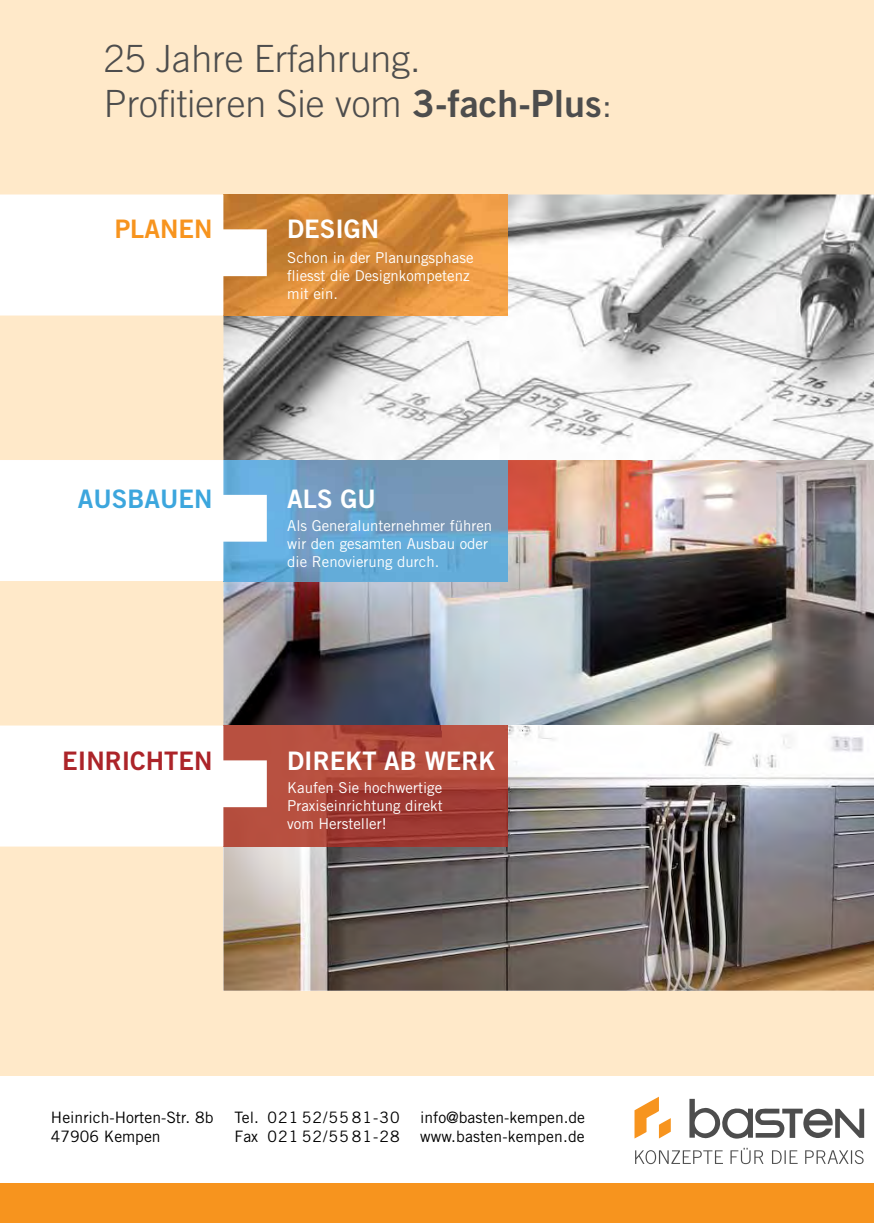
<style>
.page{position:relative;width:874px;height:1223px;background:#fff}
.page>*{position:absolute;margin:0;border:0;box-sizing:border-box;transform-origin:0 0}
.t1{font:300 37.5px/45px "Trade Gothic LT Pro";color:#4d4d4d}
.t2{font:25.5px "Trade Gothic LT Pro Bd 2";color:#fff}
.t3{font:25.5px "Trade Gothic LT Pro Bd 2";color:#ac2429}
.t4{font:25.5px "Trade Gothic LT Pro Bd 2";color:#3ca6dd}
.t5{font:25.5px "Trade Gothic LT Pro Bd 2";color:#f7941e}
.t6{font:15.75px/18.9px "Trade Gothic LT Pro";color:#000}
.t7{font:15.75px/18.9px "Trade Gothic LT Pro";letter-spacing:.065em;color:#000}
.t8{font:15px/18px "Trade Gothic LT Pro";color:#fff}
.s1{font-family:"Trade Gothic LT Pro Bd 2";font-weight:400}
</style>
<div class="page">
<img style="left:0;top:0;width:874px;height:1222px">
<p class="t1" style="left:104px;top:36px;width:510px">25 Jahre Erfahrung.<br>Profitieren Sie vom <span class="s1">3-fach-Plus</span>:</p>
<p class="t5" style="left:115px;top:213px;width:99px">PLANEN</p>
<p class="t2" style="left:287px;top:213px;width:94px">DESIGN</p>
<p class="t8" style="left:287px;top:248px;width:188px">Schon in der Planungsphase fliesst die Designkompetenz mit ein.</p>
<p class="t4" style="left:78px;top:482px;width:136px">AUSBAUEN</p>
<p class="t2" style="left:287px;top:482px;width:90px">ALS GU</p>
<p class="t8" style="left:287px;top:516px;width:207px">Als Generalunternehmer führen wir den gesamten Ausbau oder die Renovierung durch.</p>
<p class="t3" style="left:62px;top:745px;width:152px">EINRICHTEN</p>
<p class="t2" style="left:287px;top:745px;width:210px">DIREKT AB WERK</p>
<p class="t8" style="left:287px;top:778px;width:157px;text-align:justify">Kaufen Sie hochwertige Praxiseinrichtung direkt vom Hersteller!</p>
<p class="t6" style="left:51px;top:1108px;width:164px">Heinrich-Horten-Str. 8b<br>47906 Kempen</p>
<p class="t7" style="left:235px;top:1108px;width:167px">Tel. 02152/5581-30<br>Fax 02152/5581-28</p>
<p class="t6" style="left:420px;top:1108px;width:167px">info@basten-kempen.de www.basten-kempen.de</p>
</div>
